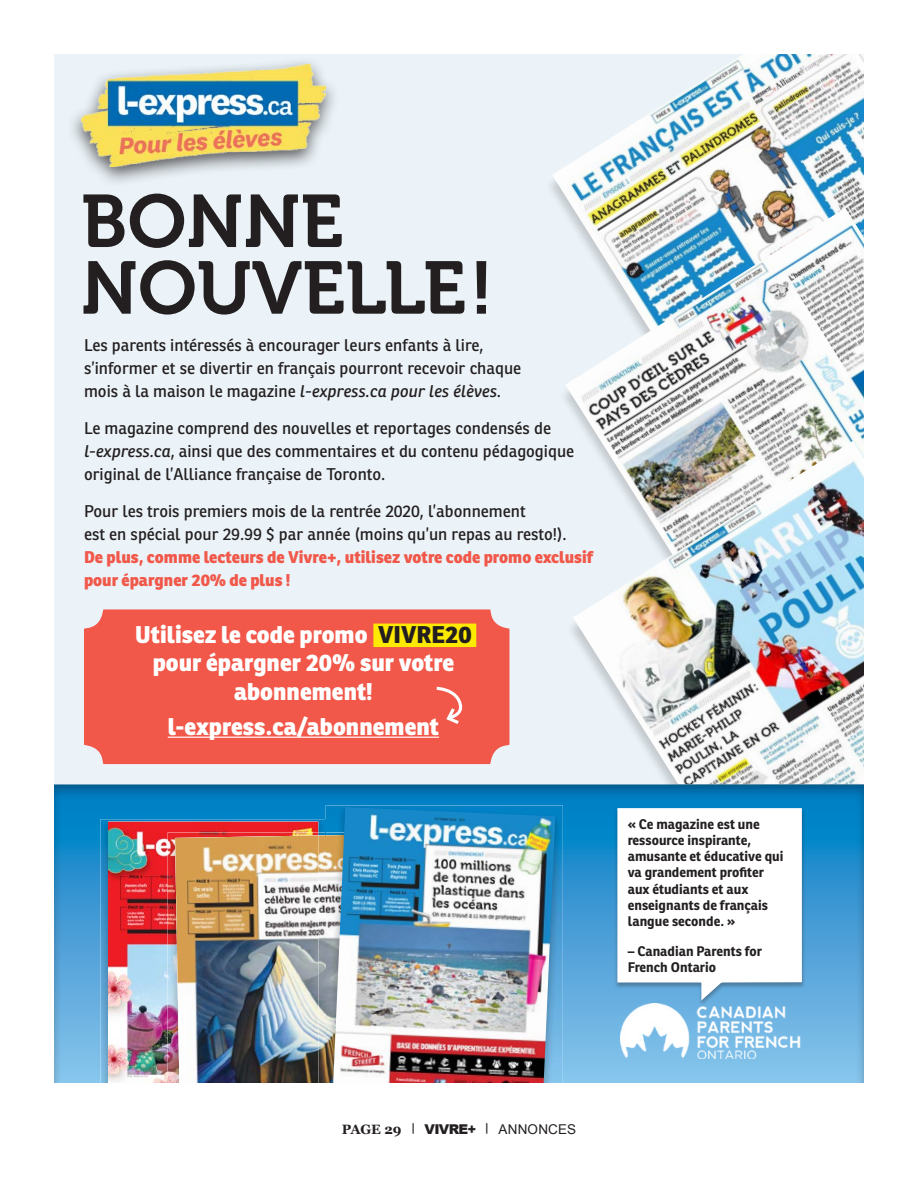
<style>
.page{position:relative;width:918px;height:1188px;background:#fff}
.page>*{position:absolute;margin:0;border:0;box-sizing:border-box;transform-origin:0 0}
.t1{font:74.1px/66.6px "Museo 700";color:#231f20}
.t2{font:800 23.55px/28.2px "Ronnia";color:#fff;text-align:center}
.t3{font:16.5px/23.1px "Ronnia";color:#231f20}
.t4{font:800 16.5px/23.1px "Ronnia";color:#f1584a}
.t5{font:700 13.5px/16.2px "Ronnia";color:#231f20}
.t6{font:700 13.5px "Georgia";letter-spacing:-.015em;color:#231f20}
.s1{font-style:italic}
.s2{color:#231f20}
.s3{font-family:"Arial";font-weight:900}
.s4{font-family:"Arial";font-weight:400}
</style>
<div class="page">
<div style="left:54px;top:54px;width:810px;height:730px;background:#ebf3f8"></div>
<img style="left:552px;top:54px;width:312px;height:157px">
<img style="left:565px;top:208px;width:299px;height:233px">
<img style="left:573px;top:441px;width:291px;height:341px">
<div style="left:54px;top:782px;width:810px;height:301px;background:#231f20;opacity:.33"></div>
<div style="left:67px;top:56px;width:273px;height:132px;background:#231f20;opacity:.75"></div>
<img style="left:81px;top:64px;width:245px;height:102px">
<svg style="left:614px;top:805px;width:191px;height:203px"></svg>
<div style="left:89px;top:614px;width:416px;height:145px;background:#f1584a;border-radius:18px"></div>
<div style="left:84px;top:609px;width:425px;height:155px;border:9px solid #f1584a;border-radius:18px"></div>
<div style="left:373px;top:624px;width:103px;height:23px;background:#fee900"></div>
<hr style="left:168px;top:737px;width:271px;height:1px;background:#fff">
<svg style="left:436px;top:686px;width:27px;height:38px"></svg>
<img style="left:621px;top:1003px;width:181px;height:56px">
<h1 class="t1" style="left:81px;top:189px;width:414px">BONNE<br>NOUVELLE!</h1>
<p class="t3" style="left:84px;top:334px;width:439px">Les parents intéressés à encourager leurs enfants à lire, s’informer et se divertir en français pourront recevoir chaque mois à la maison le magazine <span class="s1">l-express.ca pour les élèves</span>.</p>
<p class="t3" style="left:84px;top:416px;width:492px">Le magazine comprend des nouvelles et reportages condensés de <span class="s1">l-express.ca</span>, ainsi que des commentaires et du contenu pédagogique original de l’Alliance française de Toronto.</p>
<p class="t3" style="left:84px;top:499px;width:484px">Pour les trois premiers mois de la rentrée 2020, l’abonnement<br>est en spécial pour 29.99 $ par année (moins qu’un repas au resto!).</p>
<p class="t4" style="left:84px;top:545px;width:511px">De plus, comme lecteurs de Vivre+, utilisez votre code promo exclusif pour épargner 20% de plus !</p>
<h2 class="t2" style="left:135px;top:620px;width:338px">Utilisez le code promo <span class="s2">VIVRE20 </span>pour épargner 20% sur votre abonnement!</h2>
<h2 class="t2" style="left:168px;top:712px;width:273px">l-express.ca/abonnement</h2>
<p class="t5" style="left:628px;top:816px;width:157px">« Ce magazine est une ressource inspirante, amusante et éducative qui va grandement profiter aux étudiants et aux enseignants de français langue seconde. »</p>
<p class="t5" style="left:628px;top:943px;width:136px">– Canadian Parents for<br>French Ontario</p>
<p class="t6" style="left:342px;top:1119px;width:236px">PAGE 29 ︳ <span class="s3">VIVRE+</span> ︳ <span class="s4">ANNONCES</span></p>
</div>
